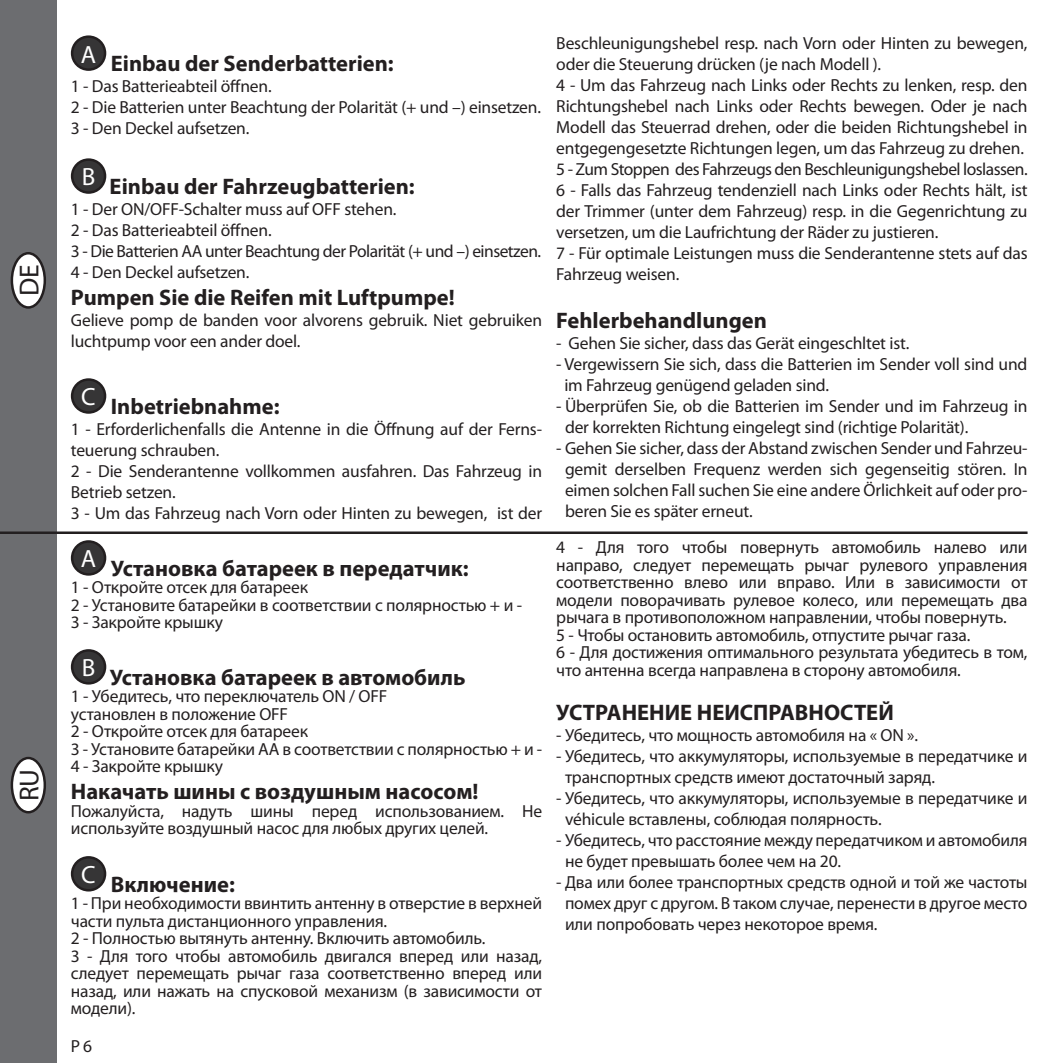
<style>
.page{position:relative;width:1063px;height:1063px;background:#fff}
.page>*{position:absolute;margin:0;border:0;box-sizing:border-box;transform-origin:0 0}
.t1{font:27.5px "Myriad Pro";color:#231f20}
.t2{font:700 22.5px "Myriad Pro";color:#231f20}
.t3{font:17.5px/21px "Myriad Pro";letter-spacing:-.01em;color:#231f20}
</style>
<div class="page">
<div style="left:0;top:0;width:57px;height:1063px;background:#6c6d70"></div>
<div style="left:12px;top:253px;width:33px;height:54px;background:#fff;border-radius:50%"></div>
<div style="left:11px;top:252px;width:35px;height:57px;border:2px solid #231f20;border-radius:50%"></div>
<hr style="left:0;top:531px;width:1028px;height:3px;background:#231f20">
<div style="left:72px;top:37px;width:33px;height:33px;background:#363536;border-radius:50%"></div>
<div style="left:71px;top:35px;width:35px;height:36px;border:2px solid #231f20;border-radius:50%"></div>
<div style="left:72px;top:160px;width:33px;height:33px;background:#363536;border-radius:50%"></div>
<div style="left:71px;top:158px;width:35px;height:36px;border:2px solid #231f20;border-radius:50%"></div>
<div style="left:72px;top:380px;width:33px;height:32px;background:#363536;border-radius:50%"></div>
<div style="left:71px;top:378px;width:35px;height:36px;border:2px solid #231f20;border-radius:50%"></div>
<div style="left:72px;top:541px;width:33px;height:33px;background:#363536;border-radius:50%"></div>
<div style="left:71px;top:540px;width:35px;height:36px;border:2px solid #231f20;border-radius:50%"></div>
<div style="left:72px;top:650px;width:33px;height:33px;background:#363536;border-radius:50%"></div>
<div style="left:71px;top:649px;width:35px;height:36px;border:2px solid #231f20;border-radius:50%"></div>
<div style="left:72px;top:857px;width:33px;height:33px;background:#363536;border-radius:50%"></div>
<div style="left:71px;top:856px;width:35px;height:36px;border:2px solid #231f20;border-radius:50%"></div>
<div style="left:12px;top:758px;width:33px;height:54px;background:#fff;border-radius:50%"></div>
<div style="left:11px;top:757px;width:35px;height:56px;border:2px solid #231f20;border-radius:50%"></div>
<h1 class="t1" style="left:12px;top:296px;width:33px;rotate:-90deg">DE</h1>
<h1 class="t1" style="left:12px;top:801px;width:34px;rotate:-90deg">RU</h1>
<p class="t2" style="left:81px;top:49px;width:314px"><sup>A</sup> Einbau der Senderbatterien:</p>
<p class="t3" style="left:71px;top:75px;width:472px">1 - Das Batterieabteil öffnen.<br>2 - Die Batterien unter Beachtung der Polarität (+ und –) einsetzen.<br>3 - Den Deckel aufsetzen.</p>
<p class="t2" style="left:82px;top:172px;width:334px"><sup>B</sup> Einbau der Fahrzeugbatterien:</p>
<p class="t3" style="left:71px;top:198px;width:472px">1 - Der ON/OFF-Schalter muss auf OFF stehen.<br>2 - Das Batterieabteil öffnen.<br>3 - Die Batterien AA unter Beachtung der Polarität (+ und –) einsetzen.<br>4 - Den Deckel aufsetzen.</p>
<p class="t2" style="left:71px;top:283px;width:385px">Pumpen Sie die Reifen mit Luftpumpe!</p>
<p class="t3" style="left:71px;top:309px;width:473px">Gelieve pomp de banden voor alvorens gebruik. Niet gebruiken luchtpump voor een ander doel.</p>
<p class="t2" style="left:81px;top:391px;width:200px"><sup>C</sup> Inbetriebnahme:</p>
<p class="t3" style="left:71px;top:418px;width:473px">1 - Erforderlichenfalls die Antenne in die Öffnung auf der Ferns&shy;teuerung schrauben.<br>2 - Die Senderantenne vollkommen ausfahren. Das Fahrzeug in Betrieb setzen.<br>3 - Um das Fahrzeug nach Vorn oder Hinten zu bewegen, ist der</p>
<p class="t2" style="left:81px;top:553px;width:389px"><sup>A</sup> Установка батареек в передатчик:</p>
<p class="t3" style="left:71px;top:578px;width:453px;line-height:17.5px">1 - Откройте отсек для батареек<br>2 - Установите батарейки в соответствии с полярностью + и -<br>3 - Закройте крышку</p>
<p class="t2" style="left:82px;top:662px;width:385px"><sup>B</sup> Установка батареек в автомобиль</p>
<p class="t3" style="left:71px;top:687px;width:473px;line-height:17.5px">1 - Убедитесь, что переключатель ON / OFF<br>установлен в положение OFF<br>2 - Откройте отсек для батареек<br>3 - Установите батарейки AA в соответствии с полярностью + и - 4 - Закройте крышку</p>
<p class="t2" style="left:71px;top:777px;width:409px">Накачать шины с воздушным насосом!</p>
<p class="t3" style="left:71px;top:802px;width:473px;line-height:17.5px">Пожалуйста, надуть шины перед использованием. Не используйте воздушный насос для любых других целей.</p>
<p class="t2" style="left:81px;top:869px;width:155px"><sup>C</sup> Включение:</p>
<p class="t3" style="left:71px;top:894px;width:473px;line-height:17.5px">1 - При необходимости ввинтить антенну в отверстие в верхней части пульта дистанционного управления.<br>2 - Полностью вытянуть антенну. Включить автомобиль.<br>3 - Для того чтобы автомобиль двигался вперед или назад, следует перемещать рычаг газа соответственно вперед или назад, или нажать на спусковой механизм (в зависимости от модели).</p>
<p class="t3" style="left:71px;top:1035px;width:23px">P 6</p>
<p class="t3" style="left:556px;top:32px;width:473px">Beschleunigungshebel resp. nach Vorn oder Hinten zu bewegen, oder die Steuerung drücken (je nach Modell ).<br>4 - Um das Fahrzeug nach Links oder Rechts zu lenken, resp. den Richtungshebel nach Links oder Rechts bewegen. Oder je nach Modell das Steuerrad drehen, oder die beiden Richtungshebel in entgegengesetzte Richtungen legen, um das Fahrzeug zu drehen.<br>5 - Zum Stoppen des Fahrzeugs den Beschleunigungshebel loslassen.<br>6 - Falls das Fahrzeug tendenziell nach Links oder Rechts hält, ist der Trimmer (unter dem Fahrzeug) resp. in die Gegenrichtung zu versetzen, um die Laufrichtung der Räder zu justieren.<br>7 - Für optimale Leistungen muss die Senderantenne stets auf das Fahrzeug weisen.</p>
<p class="t2" style="left:556px;top:305px;width:212px">Fehlerbehandlungen</p>
<p class="t3" style="left:556px;top:332px;width:354px">- Gehen Sie sicher, dass das Gerät eingeschltet ist.</p>
<p class="t3" style="left:564px;top:353px;width:465px;text-indent:-8px">- Vergewissern Sie sich, dass die Batterien im Sender voll sind und im Fahrzeug genügend geladen sind.</p>
<p class="t3" style="left:565px;top:395px;width:464px;text-indent:-9px">- Überprüfen Sie, ob die Batterien im Sender und im Fahrzeug in der korrekten Richtung eingelegt sind (richtige Polarität).</p>
<p class="t3" style="left:565px;top:437px;width:464px;text-align:justify;text-indent:-9px">- Gehen Sie sicher, dass der Abstand zwischen Sender und Fahrzeu&shy;gemit derselben Frequenz werden sich gegenseitig stören. In eimen solchen Fall suchen Sie eine andere Örlichkeit auf oder pro&shy;beren Sie es später erneut.</p>
<p class="t3" style="left:556px;top:538px;width:473px;line-height:17.5px">4 - Для того чтобы повернуть автомобиль налево или направо, следует перемещать рычаг рулевого управления соответственно влево или вправо. Или в зависимости от модели поворачивать рулевое колесо, или перемещать два рычага в противоположном направлении, чтобы повернуть.<br>5 - Чтобы остановить автомобиль, отпустите рычаг газа.<br>6 - Для достижения оптимального результата убедитесь в том, что антенна всегда направлена в сторону автомобиля.</p>
<p class="t2" style="left:556px;top:698px;width:339px">УСТРАНЕНИЕ НЕИСПРАВНОСТЕЙ</p>
<p class="t3" style="left:556px;top:725px;width:363px">- Убедитесь, что мощность автомобиля на « ON ».</p>
<p class="t3" style="left:565px;top:746px;width:464px;text-indent:-9px">- Убедитесь, что аккумуляторы, используемые в передатчике и транспортных средств имеют достаточный заряд.</p>
<p class="t3" style="left:565px;top:788px;width:464px;text-indent:-9px">- Убедитесь, что аккумуляторы, используемые в передатчике и véhicule вставлены, соблюдая полярность.</p>
<p class="t3" style="left:565px;top:830px;width:464px;text-indent:-9px">- Убедитесь, что расстояние между передатчиком и автомобиля не будет превышать более чем на 20.</p>
<p class="t3" style="left:565px;top:872px;width:464px;text-align:justify;text-indent:-9px">- Два или более транспортных средств одной и той же частоты помех друг с другом. В таком случае, перенести в другое место или попробовать через некоторое время.</p>
</div>
